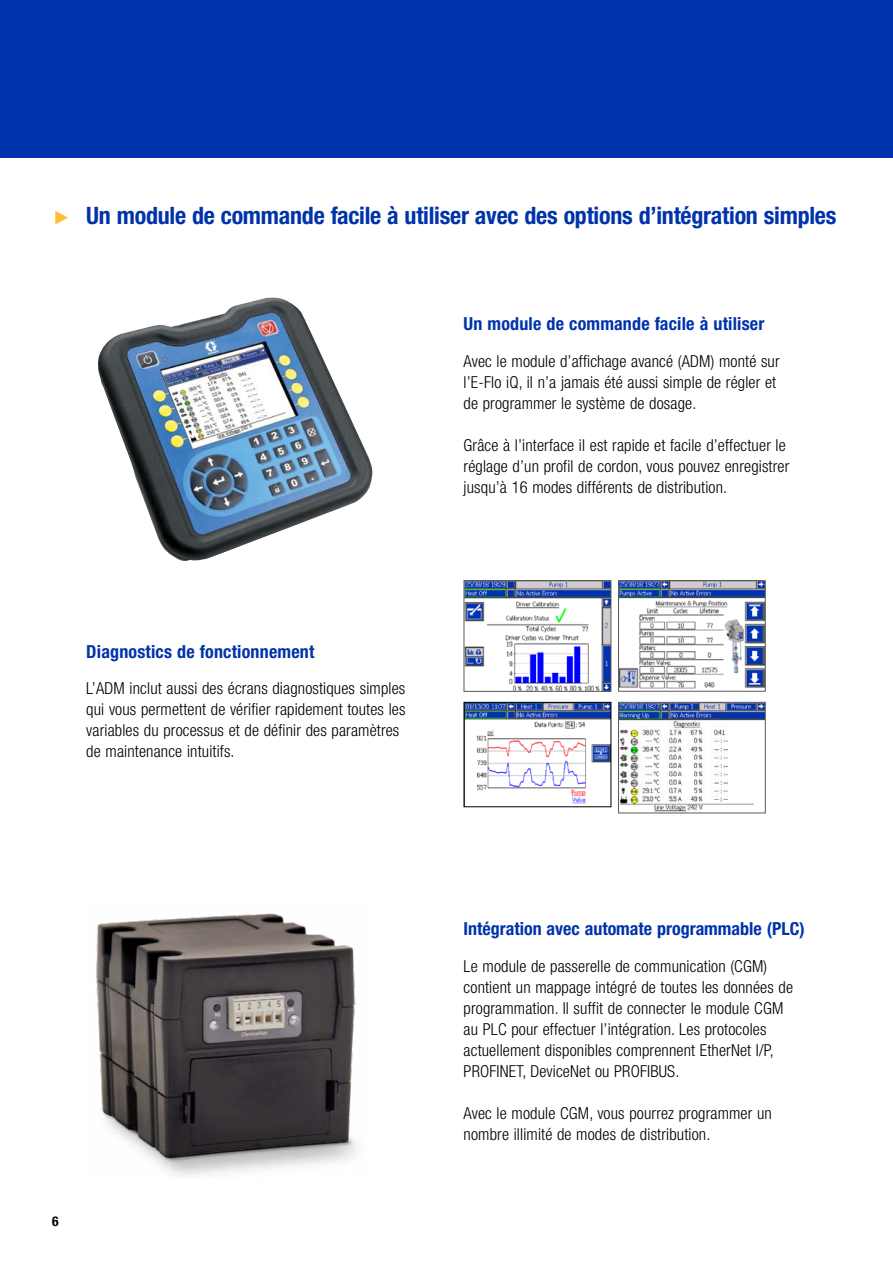
<style>
.page{position:relative;width:893px;height:1263px;background:#fff}
.page>*{position:absolute;margin:0;border:0;box-sizing:border-box;transform-origin:0 0}
.t1{font:700 condensed 24px "Helvetica Neue LT Std";letter-spacing:-.01em;color:#0033ab}
.t2{font:700 condensed 18px "Helvetica Neue LT Std";letter-spacing:.01em;color:#0033ab}
.t3{font:300 condensed 16.5px/21px "Helvetica Neue LT Std";letter-spacing:.01em;color:#000}
.t4{font:700 condensed 13.5px "Helvetica Neue LT Std";color:#000}
</style>
<div class="page">
<div style="left:0;top:0;width:893px;height:157px;background:#0033ab"></div>
<img style="left:98px;top:297px;width:275px;height:264px">
<img style="left:96px;top:913px;width:261px;height:263px">
<img style="left:466px;top:582px;width:143px;height:108px">
<div style="left:464px;top:580px;width:147px;height:112px;border:1px solid #595959"></div>
<img style="left:620px;top:582px;width:144px;height:107px">
<div style="left:618px;top:580px;width:148px;height:112px;border:1px solid #595959"></div>
<img style="left:466px;top:704px;width:143px;height:100px">
<div style="left:464px;top:702px;width:147px;height:105px;border:1px solid #000"></div>
<img style="left:620px;top:704px;width:144px;height:107px">
<div style="left:618px;top:702px;width:148px;height:111px;border:1px solid #595959"></div>
<svg style="left:55px;top:211px;width:13px;height:13px"></svg>
<h1 class="t1" style="left:86px;top:201px;width:752px">Un module de commande facile à utiliser avec des options d’intégration simples</h1>
<p class="t2" style="left:464px;top:313px;width:302px">Un module de commande facile à utiliser</p>
<p class="t3" style="left:464px;top:351px;width:318px">Avec le module d’affichage avancé (ADM) monté sur l’E-Flo iQ, il n’a jamais été aussi simple de régler et de programmer le système de dosage.</p>
<p class="t3" style="left:464px;top:435px;width:327px">Grâce à l’interface il est rapide et facile d’effectuer le réglage d’un profil de cordon, vous pouvez enregistrer jusqu’à 16 modes différents de distribution.</p>
<p class="t2" style="left:86px;top:640px;width:230px">Diagnostics de fonctionnement</p>
<p class="t3" style="left:86px;top:678px;width:321px">L’ADM inclut aussi des écrans diagnostiques simples qui vous permettent de vérifier rapidement toutes les variables du processus et de définir des paramètres de maintenance intuitifs.</p>
<p class="t4" style="left:52px;top:1213px;width:8px">6</p>
<p class="t2" style="left:464px;top:918px;width:343px">Intégration avec automate programmable (PLC)</p>
<p class="t3" style="left:464px;top:955px;width:331px">Le module de passerelle de communication (CGM) contient un mappage intégré de toutes les données de programmation. Il suffit de connecter le module CGM au PLC pour effectuer l’intégration. Les protocoles actuellement disponibles comprennent EtherNet I/P, PROFINET, DeviceNet ou PROFIBUS.</p>
<p class="t3" style="left:464px;top:1102px;width:310px">Avec le module CGM, vous pourrez programmer un nombre illimité de modes de distribution.</p>
</div>
